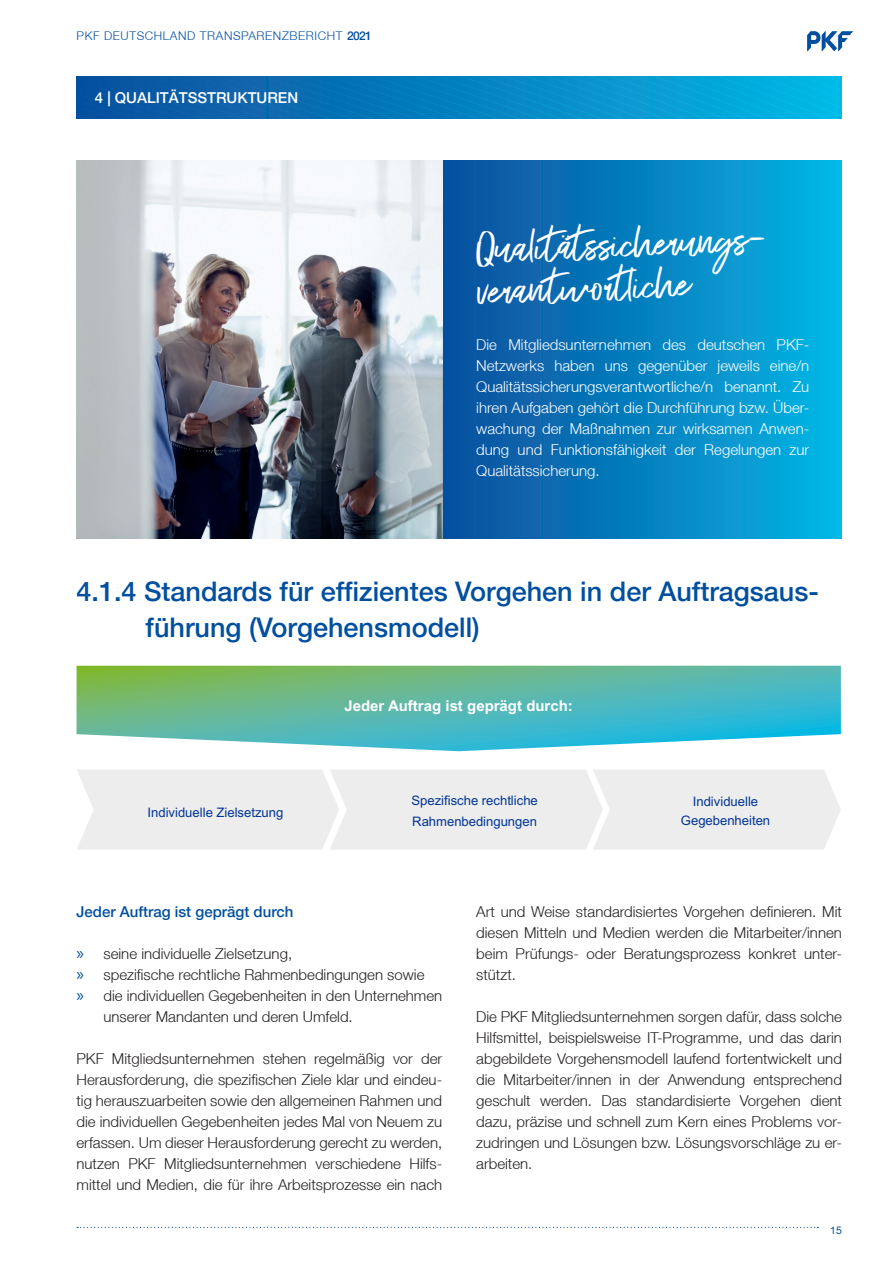
<style>
.page{position:relative;width:893px;height:1263px;background:#fff}
.page>*{position:absolute;margin:0;border:0;box-sizing:border-box;transform-origin:0 0}
.t1{font:46.5px/42px "Exceptional";color:#fff}
.t2{font:500 27px/36px "Helvetica Neue LT";color:#014f9e}
.t3{font:300 15px/21px "Helvetica Neue LT";color:#231f20;text-align:justify}
.t4{font:300 15px/21px "Helvetica Neue LT";color:#fff;text-align:justify}
.t5{font:700 15px "Arial";color:#fff}
.t6{font:500 15px "Helvetica Neue LT";color:#014f9e}
.t7{font:500 15px "Helvetica Neue LT";color:#fff}
.t8{font:13.05px/21.3px "Arial";color:#003594}
.t9{font:300 12px "Helvetica Neue LT";letter-spacing:.05em;color:#014f9e}
.t10{font:10.5px "Helvetica Neue LT";color:#014f9e}
.s1{font-weight:500}
.s2{font-family:"Myriad Pro";font-weight:400;font-size:18px;color:#014f9e}
</style>
<div class="page">
<svg style="left:77px;top:1227px;width:741px;height:1px"></svg>
<svg style="left:807px;top:31px;width:46px;height:20px"></svg>
<svg style="left:77px;top:77px;width:765px;height:42px;background:#0682c0"></svg>
<div style="left:442px;top:161px;width:400px;height:378px;background:linear-gradient(to right,#0a4c9b,#02b6e5)"></div>
<img style="left:77px;top:161px;width:365px;height:377px">
<div style="left:77px;top:770px;width:764px;height:80px;background:#ededed"></div>
<svg style="left:77px;top:666px;width:764px;height:85px;background:#67bfae"></svg>
<p class="t9" style="left:77px;top:28px;width:297px">PKF DEUTSCHLAND TRANSPARENZBERICHT <span class="s1">2021</span></p>
<p class="t7" style="left:95px;top:89px;width:205px">4 | QUALITÄTSSTRUKTUREN</p>
<h1 class="t1" style="left:475px;top:221px;width:293px;rotate:-2deg">Qualitätssicherungs&shy;verantwortliche</h1>
<p class="t4" style="left:476px;top:333px;width:335px">Die Mitgliedsunternehmen des deutschen PKF-Netzwerks haben uns gegenüber jeweils eine/n Qualitätssicherungsverantwortliche/n benannt. Zu ihren Aufgaben gehört die Durchführung bzw. Über&shy;wachung der Maßnahmen zur wirksamen Anwen&shy;dung und Funktionsfähigkeit der Regelungen zur Qualitätssicherung.</p>
<h2 class="t2" style="left:146px;top:574px;width:675px;text-indent:-69px">4.1.4 Standards für effizientes Vorgehen in der Auftragsaus&shy;führung (Vorgehensmodell)</h2>
<p class="t5" style="left:344px;top:695px;width:230px">Jeder Auftrag ist geprägt durch:</p>
<p class="t8" style="left:148px;top:801px;width:137px">Individuelle Zielsetzung</p>
<p class="t8" style="left:411px;top:790px;width:128px">Spezifische rechtliche<br>Rahmenbedingungen</p>
<p class="t8" style="left:681px;top:791px;width:91px;line-height:19.5px;text-align:center">Individuelle<br>Gegebenheiten</p>
<p class="t6" style="left:77px;top:902px;width:218px">Jeder Auftrag ist geprägt durch</p>
<p class="t3" style="left:77px;top:942px;width:217px"><span class="s2">»</span> seine individuelle Zielsetzung,</p>
<p class="t3" style="left:77px;top:963px;width:349px"><span class="s2">»</span> spezifische rechtliche Rahmenbedingungen sowie</p>
<p class="t3" style="left:77px;top:984px;width:367px"><span class="s2">»</span> die individuellen Gegebenheiten in den Unternehmen</p>
<p class="t3" style="left:104px;top:1005px;width:251px">unserer Mandanten und deren Umfeld.</p>
<p class="t3" style="left:77px;top:1047px;width:367px">PKF Mitgliedsunternehmen stehen regelmäßig vor der Herausforderung, die spezifischen Ziele klar und eindeu&shy;tig herauszuarbeiten sowie den allgemeinen Rahmen und die individuellen Gegebenheiten jedes Mal von Neuem zu erfassen. Um dieser Herausforderung gerecht zu werden, nutzen PKF Mitgliedsunternehmen verschiedene Hilfs&shy;mittel und Medien, die für ihre Arbeitsprozesse ein nach</p>
<p class="t3" style="left:476px;top:900px;width:367px">Art und Weise standardisiertes Vorgehen definieren. Mit diesen Mitteln und Medien werden die Mitarbeiter/innen beim Prüfungs- oder Beratungsprozess konkret unter&shy;stützt.</p>
<p class="t3" style="left:476px;top:1005px;width:367px">Die PKF Mitgliedsunternehmen sorgen dafür, dass solche Hilfsmittel, beispielsweise IT-Programme, und das darin abgebildete Vorgehensmodell laufend fortentwickelt und die Mitarbeiter/innen in der Anwendung entsprechend geschult werden. Das standardisierte Vorgehen dient dazu, präzise und schnell zum Kern eines Problems vor&shy;zudringen und Lösungen bzw. Lösungsvorschläge zu er&shy;arbeiten.</p>
<p class="t10" style="left:830px;top:1224px;width:13px">15</p>
</div>
